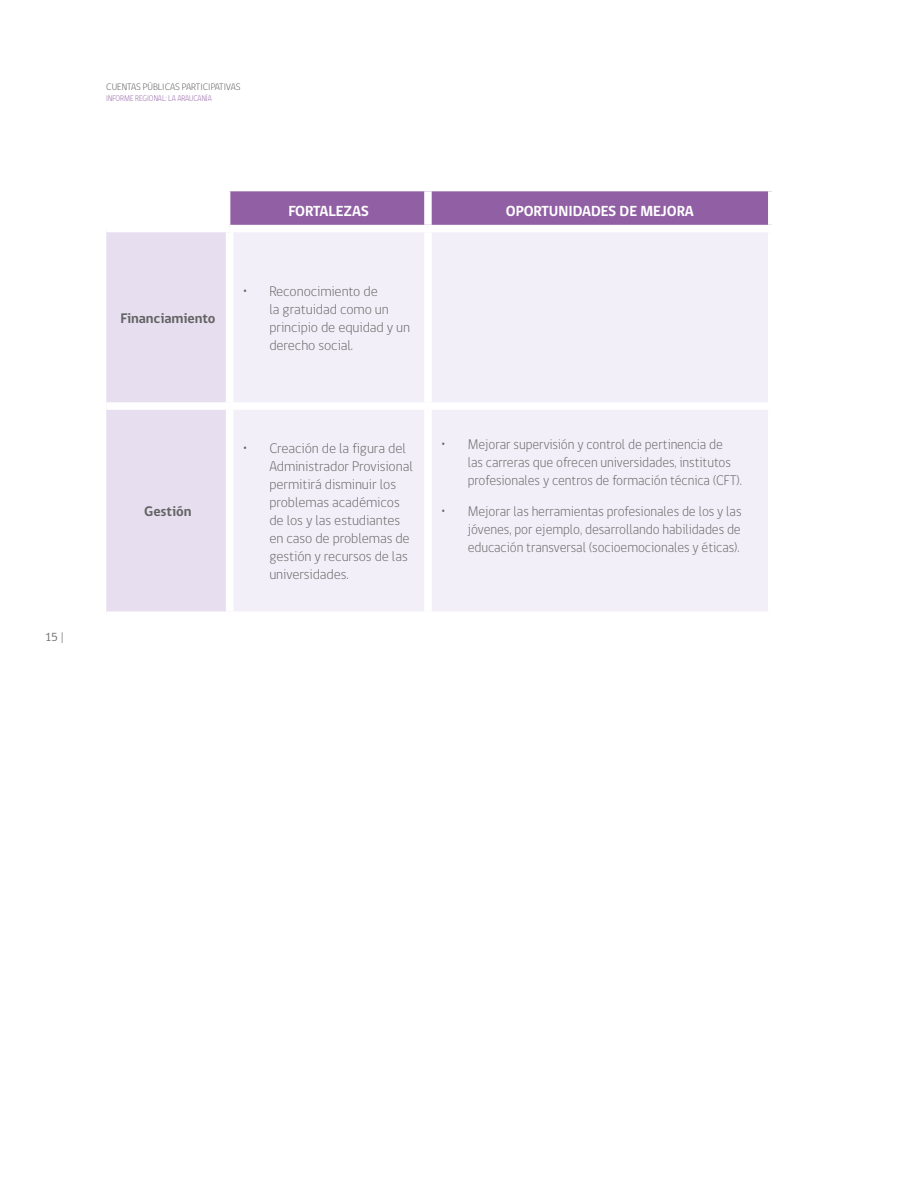
<style>
.page{position:relative;width:918px;height:1188px;background:#fff}
.page>*{position:absolute;margin:0;border:0;box-sizing:border-box;transform-origin:0 0}
.t1{font:700 15px "gob CL";letter-spacing:-.005em;color:#fff}
.t2{font:300 14.25px/18px "gob CL";letter-spacing:-.005em;color:#646363;scale:.96 1}
.t3{font:300 14.25px/18px "gob CL";letter-spacing:-.005em;color:#646363}
.t4{font:700 14.25px "gob CL";letter-spacing:-.005em;color:#646363}
.t5{font:12px "gob CL";color:#706f6f}
.t6{font:300 9.6px "gob CL";color:#575756}
.t7{font:300 8.4px "gob CL";color:#915fa4;scale:.9 1}
.s1{font-family:"Open Sans"}
</style>
<div class="page">
<div style="left:230px;top:191px;width:538px;height:34px;background:#915fa4"></div>
<div style="left:106px;top:232px;width:120px;height:380px;background:#e7dff0"></div>
<div style="left:233px;top:232px;width:535px;height:379px;background:#f3eff8"></div>
<div style="left:424px;top:191px;width:8px;height:34px;background:#fff"></div>
<div style="left:424px;top:232px;width:8px;height:170px;background:#fff"></div>
<div style="left:424px;top:410px;width:8px;height:202px;background:#fff"></div>
<div style="left:106px;top:402px;width:124px;height:8px;background:#fff"></div>
<div style="left:230px;top:402px;width:198px;height:8px;background:#fff"></div>
<div style="left:428px;top:402px;width:348px;height:8px;background:#fff"></div>
<p class="t5" style="left:45px;top:629px;width:21px">15 |</p>
<p class="t6" style="left:106px;top:80px;width:136px">CUENTAS PÚBLICAS PARTICIPATIVAS</p>
<p class="t7" style="left:106px;top:93px;width:119px">INFORME REGIONAL: LA ARAUCANÍA</p>
<p class="t4" style="left:121px;top:308px;width:96px">Financiamiento</p>
<p class="t1" style="left:289px;top:200px;width:82px">FORTALEZAS</p>
<p class="t1" style="left:506px;top:200px;width:190px">OPORTUNIDADES DE MEJORA</p>
<p class="t3" style="left:269px;top:282px;width:142px;text-indent:-27px"><span class="s1">•</span> Reconocimiento de<br>la gratuidad como un principio de equidad y un derecho social.</p>
<p class="t4" style="left:144px;top:502px;width:49px">Gestión</p>
<p class="t3" style="left:269px;top:440px;width:145px;text-indent:-27px"><span class="s1">•</span> Creación de la figura del<br>Administrador Provisional permitirá disminuir los problemas académicos de los y las estudiantes en caso de problemas de gestión y recursos de las universidades.</p>
<p class="t2" style="left:468px;top:436px;width:287px;text-indent:-27px"><span class="s1">•</span> Mejorar supervisión y control de pertinencia de<br>las carreras que ofrecen universidades, institutos profesionales y centros de formación técnica (CFT).</p>
<p class="t2" style="left:468px;top:503px;width:287px;text-align:justify;text-indent:-27px"><span class="s1">•</span> Mejorar las herramientas profesionales de los y las jóvenes, por ejemplo, desarrollando habilidades de educación transversal (socioemocionales y éticas).</p>
</div>
